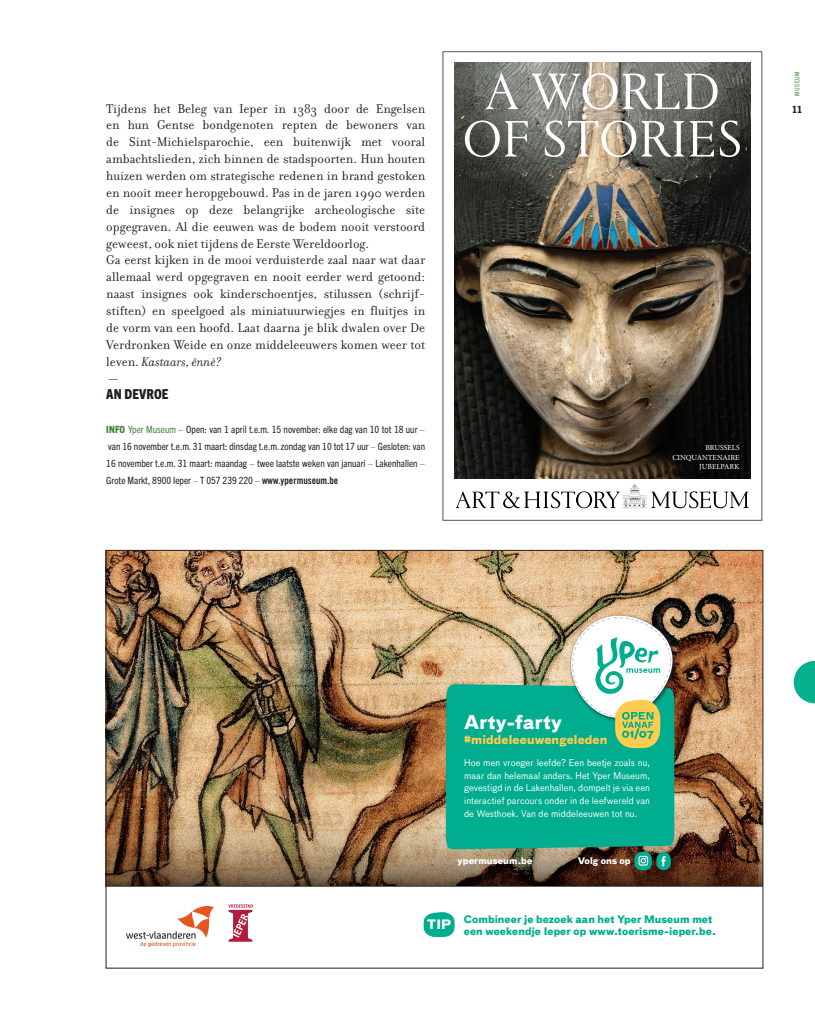
<style>
.page{position:relative;width:815px;height:1028px;background:#fff}
.page>*{position:absolute;margin:0;border:0;box-sizing:border-box;transform-origin:0 0}
.t1{font:700 18.5px "Bau";letter-spacing:.02em;color:#fff}
.t2{font:13.75px/16.9px "Filosofia OT";color:#231f20}
.t3{font:800 condensed 13.75px "Trade Gothic Next LT Pro";letter-spacing:.005em;color:#231f20}
.t4{font:700 12.75px "Bau";color:#fff}
.t5{font:700 11.75px "Bau";letter-spacing:.01em;color:#fecc4e}
.t6{font:700 10.12px/11.2px "Bau";letter-spacing:.01em;color:#00ad8e}
.t7{font:condensed 10px/16.9px "Trade Gothic Next LT Pro";color:#231f20;text-align:justify}
.t8{font:800 condensed 10px "Trade Gothic Next LT Pro";color:#231f20}
.t9{font:9.12px/12.6px "Bau";letter-spacing:.01em;color:#fff;text-align:justify}
.t10{font:700 9px "Bau";letter-spacing:.01em;color:#fff}
.t11{font:7.75px/9.2px "Minion Pro";color:#fff;text-align:right}
.t12{font:condensed 6.5px "Trade Gothic Next LT Pro";letter-spacing:.08em;color:#418738}
.s1{font-style:italic}
.s2{font-weight:800;color:#418738}
.s3{color:#418738}
.s4{font-family:"Trade Gothic LT Std Bd Cn 20";font-stretch:normal}
</style>
<div class="page">
<svg style="left:794px;top:661px;width:21px;height:42px"></svg>
<img style="left:228px;top:904px;width:24px;height:37px">
<img style="left:127px;top:906px;width:87px;height:40px">
<img style="left:108px;top:552px;width:653px;height:191px">
<img style="left:105px;top:743px;width:656px;height:143px">
<svg style="left:634px;top:851px;width:37px;height:19px"></svg>
<div style="left:446px;top:684px;width:228px;height:165px;background:#00ad8e"></div>
<div style="left:569px;top:613px;width:109px;height:110px;background:#231f20;opacity:.75"></div>
<svg style="left:570px;top:615px;width:103px;height:133px"></svg>
<svg style="left:424px;top:912px;width:31px;height:25px"></svg>
<img style="left:454px;top:63px;width:296px;height:416px">
<svg style="left:456px;top:483px;width:293px;height:25px"></svg>
<svg style="left:465px;top:120px;width:275px;height:37px"></svg>
<svg style="left:485px;top:73px;width:233px;height:37px"></svg>
<div style="left:443px;top:51px;width:319px;height:469px;border:1px solid #57585a"></div>
<p class="t2" style="left:106px;top:100px;width:320px">Tijdens het Beleg van Ieper in 1383 door de Engelsen en hun Gentse bondgenoten repten de bewoners van de Sint-Michielsparochie, een buitenwijk met vooral ambachtslieden, zich binnen de stadspoorten. Hun houten huizen werden om strategische redenen in brand gestoken en nooit meer heropgebouwd. Pas in de jaren 1990 werden de insignes op deze belangrijke archeologische site opgegraven. Al die eeuwen was de bodem nooit verstoord geweest, ook niet tijdens de Eerste Wereldoorlog.<br>Ga eerst kijken in de mooi verduisterde zaal naar wat daar allemaal werd opgegraven en nooit eerder werd getoond: naast insignes ook kinderschoentjes, stilussen (schrijf&shy;stiften) en speelgoed als miniatuurwiegjes en fluitjes in de vorm van een hoofd. Laat daarna je blik dwalen over De Verdronken Weide en onze middeleeuwers komen weer tot leven. <span class="s1">Kastaars, ênnè?<br></span>—</p>
<p class="t3" style="left:106px;top:385px;width:64px">AN DEVROE</p>
<p class="t7" style="left:106px;top:420px;width:320px"><span class="s2">INFO</span> <span class="s3">Yper Museum –</span> Open: van 1 april t.e.m. 15 november: elke dag van 10 tot 18 uur <span class="s3">– </span>van 16 november t.e.m. 31 maart: dinsdag t.e.m. zondag van 10 tot 17 uur <span class="s3">–</span> Gesloten: van 16 november t.e.m. 31 maart: maandag <span class="s3">–</span> twee laatste weken van januari <span class="s3">–</span> Lakenhallen <span class="s3">– </span>Grote Markt, 8900 Ieper <span class="s3">–</span> T 057 239 220 <span class="s3">–</span> <span class="s4">www.ypermuseum.be</span></p>
<p class="t12" style="left:793px;top:96px;width:26px;rotate:-90deg">MUSEUM</p>
<p class="t8" style="left:792px;top:102px;width:11px">11</p>
<p class="t11" style="left:672px;top:443px;width:69px">BRUSSELS<br>CINQUANTENAIRE<br>JUBELPARK</p>
<h1 class="t1" style="left:464px;top:709px;width:99px">Arty-farty</h1>
<p class="t5" style="left:464px;top:731px;width:145px">#middeleeuwengeleden</p>
<p class="t9" style="left:464px;top:756px;width:187px">Hoe men vroeger leefde? Een beetje zoals nu, maar dan helemaal anders. Het Yper Museum, gevestigd in de Lakenhallen, dompelt je via een interactief parcours onder in de leefwereld van de Westhoek. Van de middeleeuwen tot nu.</p>
<p class="t10" style="left:458px;top:854px;width:76px">ypermuseum.be</p>
<p class="t10" style="left:578px;top:854px;width:55px">Volg ons op</p>
<p class="t4" style="left:427px;top:916px;width:26px">TIP</p>
<p class="t6" style="left:464px;top:914px;width:254px">Combineer je bezoek aan het Yper Museum met een weekendje Ieper op www.toerisme-ieper.be.</p>
</div>
